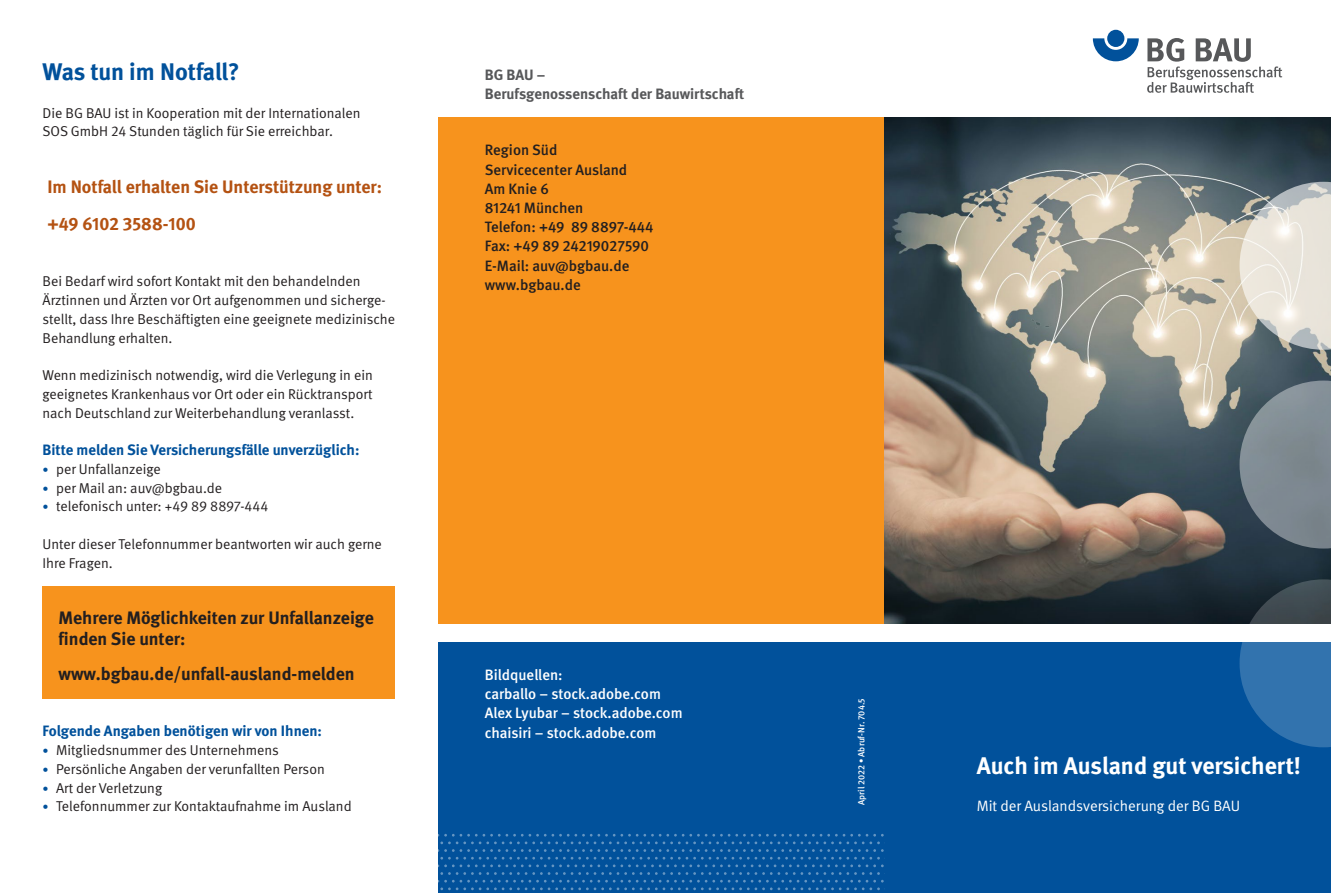
<style>
.page{position:relative;width:1331px;height:893px;background:#fff}
.page>*{position:absolute;margin:0;border:0;box-sizing:border-box;transform-origin:0 0}
.D_-_Überschrift__sch{font:700 24px "DGUV Meta";color:#fff}
.D_-_Überschrift__sch-2{font:700 24px "DGUV Meta";letter-spacing:-.01em;color:#01519b}
.Infotext_1__12pt{font:700 18px/21px "DGUV Meta";color:#231f20}
.Infotext_1__12pt-2{font:700 18px "DGUV Meta";color:#b45212}
.Adresse{font:500 15px/19.2px "DGUV Meta";color:#231f20}
.Adresse-2{font:500 15px/19.2px "DGUV Meta";color:#fff}
.Zwischenüberschrift{font:700 15px "DGUV Meta";color:#01519b}
.Adresse-3{font:700 15px/19.2px "DGUV Meta";color:#57585a}
.D_-_Unter-Übersch{font:15px "DGUV Meta";color:#fff}
.Fließtext__9_5pt{font:14.25px/18.8px "DGUV Meta";color:#231f20}
.Drucknummer{font:500 9px "DGUV Meta";color:#fff}
.s1{font-size:12px;color:#01519b}
</style>
<div class="page">
<div style="left:438px;top:643px;width:446px;height:250px;background:#01519b"></div>
<div style="left:884px;top:643px;width:447px;height:250px;background:#01519b"></div>
<div style="left:438px;top:118px;width:446px;height:506px;background:#f7931d"></div>
<svg style="left:438px;top:834px;width:447px;height:56px"></svg>
<div style="left:43px;top:586px;width:352px;height:113px;background:#f7931d"></div>
<svg style="left:1093px;top:38px;width:46px;height:23px"></svg>
<div style="left:1107px;top:30px;width:17px;height:17px;background:#01519b;border-radius:50%"></div>
<svg style="left:1147px;top:38px;width:135px;height:55px"></svg>
<img style="left:884px;top:118px;width:447px;height:506px">
<svg style="left:1239px;top:381px;width:92px;height:168px;background:#707d86"></svg>
<svg style="left:1239px;top:579px;width:92px;height:168px"></svg>
<svg style="left:1239px;top:182px;width:92px;height:168px;background:#d0cfc8"></svg>
<h1 class="D_-_Überschrift__sch-2" style="left:43px;top:57px;width:199px">Was tun im Notfall?</h1>
<p class="Adresse-3" style="left:485px;top:66px;width:261px">BG BAU –<br>Berufsgenossenschaft der Bauwirtschaft</p>
<p class="Fließtext__9_5pt" style="left:43px;top:104px;width:320px">Die BG BAU ist in Kooperation mit der Internationalen<br>SOS GmbH 24 Stunden täglich für Sie erreichbar.</p>
<p class="Infotext_1__12pt-2" style="left:47px;top:176px;width:336px">Im Notfall erhalten Sie Unterstützung unter:</p>
<p class="Infotext_1__12pt-2" style="left:47px;top:213px;width:150px">+49 6102 3588-100</p>
<p class="Fließtext__9_5pt" style="left:43px;top:272px;width:354px">Bei Bedarf wird sofort Kontakt mit den behandelnden Ärztinnen und Ärzten vor Ort aufgenommen und sicherge&shy;stellt, dass Ihre Beschäftigten eine geeignete medizinische Behandlung erhalten.</p>
<p class="Fließtext__9_5pt" style="left:43px;top:366px;width:332px;text-align:justify">Wenn medizinisch notwendig, wird die Verlegung in ein geeignetes Krankenhaus vor Ort oder ein Rücktransport nach Deutschland zur Weiterbehandlung veranlasst.</p>
<h2 class="Zwischenüberschrift" style="left:43px;top:441px;width:318px">Bitte melden Sie Versicherungsfälle unverzüglich:</h2>
<p class="Fließtext__9_5pt" style="left:43px;top:460px;width:120px"><span class="s1">•</span> per Unfallanzeige</p>
<p class="Fließtext__9_5pt" style="left:43px;top:479px;width:181px"><span class="s1">•</span> per Mail an: auv@bgbau.de</p>
<p class="Fließtext__9_5pt" style="left:43px;top:497px;width:227px"><span class="s1">•</span> telefonisch unter: +49 89 8897-444</p>
<p class="Fließtext__9_5pt" style="left:43px;top:535px;width:341px">Unter dieser Telefonnummer beantworten wir auch gerne<br>Ihre Fragen.</p>
<p class="Infotext_1__12pt" style="left:58px;top:608px;width:317px">Mehrere Möglichkeiten zur Unfallanzeige finden Sie unter:</p>
<p class="Infotext_1__12pt" style="left:58px;top:664px;width:298px">www.bgbau.de/unfall-ausland-melden</p>
<h3 class="Zwischenüberschrift" style="left:43px;top:722px;width:281px">Folgende Angaben benötigen wir von Ihnen:</h3>
<p class="Fließtext__9_5pt" style="left:43px;top:741px;width:238px"><span class="s1">•</span> Mitgliedsnummer des Unternehmens</p>
<p class="Fließtext__9_5pt" style="left:43px;top:760px;width:284px"><span class="s1">•</span> Persönliche Angaben der verunfallten Person</p>
<p class="Fließtext__9_5pt" style="left:43px;top:779px;width:121px"><span class="s1">•</span> Art der Verletzung</p>
<p class="Fließtext__9_5pt" style="left:43px;top:797px;width:311px"><span class="s1">•</span> Telefonnummer zur Kontaktaufnahme im Ausland</p>
<p class="Adresse" style="left:485px;top:141px;width:170px">Region Süd<br>Servicecenter Ausland<br>Am Knie 6<br>81241 München<br>Telefon: +49 89 8897-444<br>Fax: +49 89 24219027590<br>E-Mail: auv@bgbau.de www.bgbau.de</p>
<p class="Adresse-2" style="left:485px;top:666px;width:199px">Bildquellen:<br>carballo – stock.adobe.com<br>Alex Lyubar – stock.adobe.com chaisiri – stock.adobe.com</p>
<p class="Drucknummer" style="left:856px;top:805px;width:108px;rotate:-90deg">April 2022 • Abruf-Nr. 704.5</p>
<h1 class="D_-_Überschrift__sch" style="left:977px;top:751px;width:326px">Auch im Ausland gut versichert!</h1>
<h1 class="D_-_Unter-Übersch" style="left:977px;top:797px;width:265px">Mit der Auslandsversicherung der BG BAU</h1>
</div>
